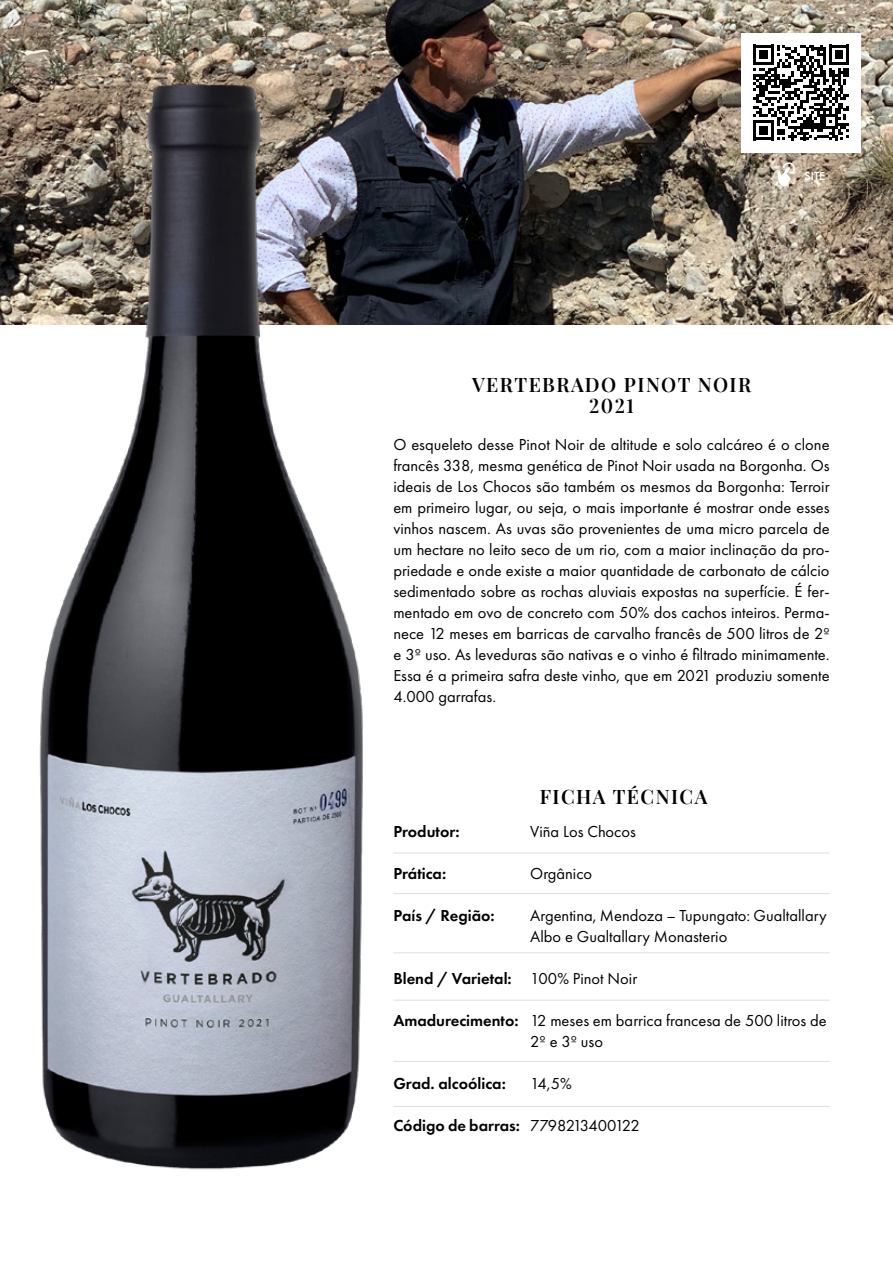
<style>
.page{position:relative;width:893px;height:1263px;background:#fff}
.page>*{position:absolute;margin:0;border:0;box-sizing:border-box;transform-origin:0 0}
.t1{font:600 19.5px/21px "Playfair Display";letter-spacing:.075em;color:#000;text-align:center}
.t2{font:16.5px/21px "Futura PT";color:#000}
.t3{font:600 16.5px "Futura PT";color:#000}
.t4{font:16.5px "Futura PT";letter-spacing:-.045em;color:#000}
.t5{font:500 12px "Futura PT";color:#fff}
</style>
<div class="page">
<img style="left:0;top:0;width:893px;height:324px">
<hr style="left:393px;top:853px;width:437px;height:1px;background:#dedfe0">
<hr style="left:393px;top:893px;width:437px;height:1px;background:#dedfe0">
<hr style="left:393px;top:952px;width:437px;height:1px;background:#dedfe0">
<hr style="left:393px;top:1106px;width:437px;height:1px;background:#dedfe0">
<hr style="left:393px;top:1061px;width:437px;height:1px;background:#dedfe0">
<hr style="left:393px;top:1000px;width:437px;height:1px;background:#dedfe0">
<img style="left:24px;top:72px;width:354px;height:1098px">
<div style="left:742px;top:33px;width:119px;height:119px;background:#fff"></div>
<svg style="left:753px;top:45px;width:96px;height:95px"></svg>
<svg style="left:777px;top:162px;width:18px;height:25px"></svg>
<p class="t5" style="left:804px;top:169px;width:22px">SITE</p>
<p class="t1" style="left:472px;top:372px;width:281px">VERTEBRADO PINOT NOIR<br>2021</p>
<p class="t2" style="left:393px;top:433px;width:438px;text-align:justify">O esqueleto desse Pinot Noir de altitude e solo calcáreo é o clone francês 338, mesma genética de Pinot Noir usada na Borgonha. Os ideais de Los Chocos são também os mesmos da Borgonha: Terroir em primeiro lugar, ou seja, o mais importante é mostrar onde esses vinhos nascem. As uvas são provenientes de uma micro parcela de um hectare no leito seco de um rio, com a maior inclinação da pro&shy;priedade e onde existe a maior quantidade de carbonato de cálcio sedimentado sobre as rochas aluviais expostas na superfície. É fer&shy;mentado em ovo de concreto com 50% dos cachos inteiros. Perma&shy;nece 12 meses em barricas de carvalho francês de 500 litros de 2º e 3º uso. As leveduras são nativas e o vinho é filtrado minimamente.<br>Essa é a primeira safra deste vinho, que em 2021 produziu somente 4.000 garrafas.</p>
<p class="t3" style="left:393px;top:821px;width:68px">Produtor:</p>
<p class="t3" style="left:393px;top:863px;width:54px">Prática:</p>
<p class="t3" style="left:393px;top:905px;width:103px">País / Região:</p>
<p class="t3" style="left:393px;top:968px;width:120px">Blend / Varietal:</p>
<p class="t3" style="left:393px;top:1010px;width:127px">Amadurecimento:</p>
<p class="t3" style="left:393px;top:1073px;width:114px">Grad. alcoólica:</p>
<p class="t3" style="left:393px;top:1115px;width:128px">Código de barras:</p>
<p class="t1" style="left:540px;top:785px;width:169px">FICHA TÉCNICA</p>
<p class="t2" style="left:530px;top:820px;width:107px">Viña Los Chocos</p>
<p class="t2" style="left:530px;top:862px;width:64px">Orgânico</p>
<p class="t2" style="left:530px;top:904px;width:298px">Argentina, Mendoza – Tupungato: Gualtallary<br>Albo e Gualtallary Monasterio</p>
<p class="t2" style="left:530px;top:967px;width:108px">100% Pinot Noir</p>
<p class="t2" style="left:530px;top:1009px;width:298px">12 meses em barrica francesa de 500 litros de<br>2º e 3º uso</p>
<p class="t2" style="left:530px;top:1072px;width:43px">14,5%</p>
<p class="t4" style="left:530px;top:1115px;width:111px">7798213400122</p>
</div>
